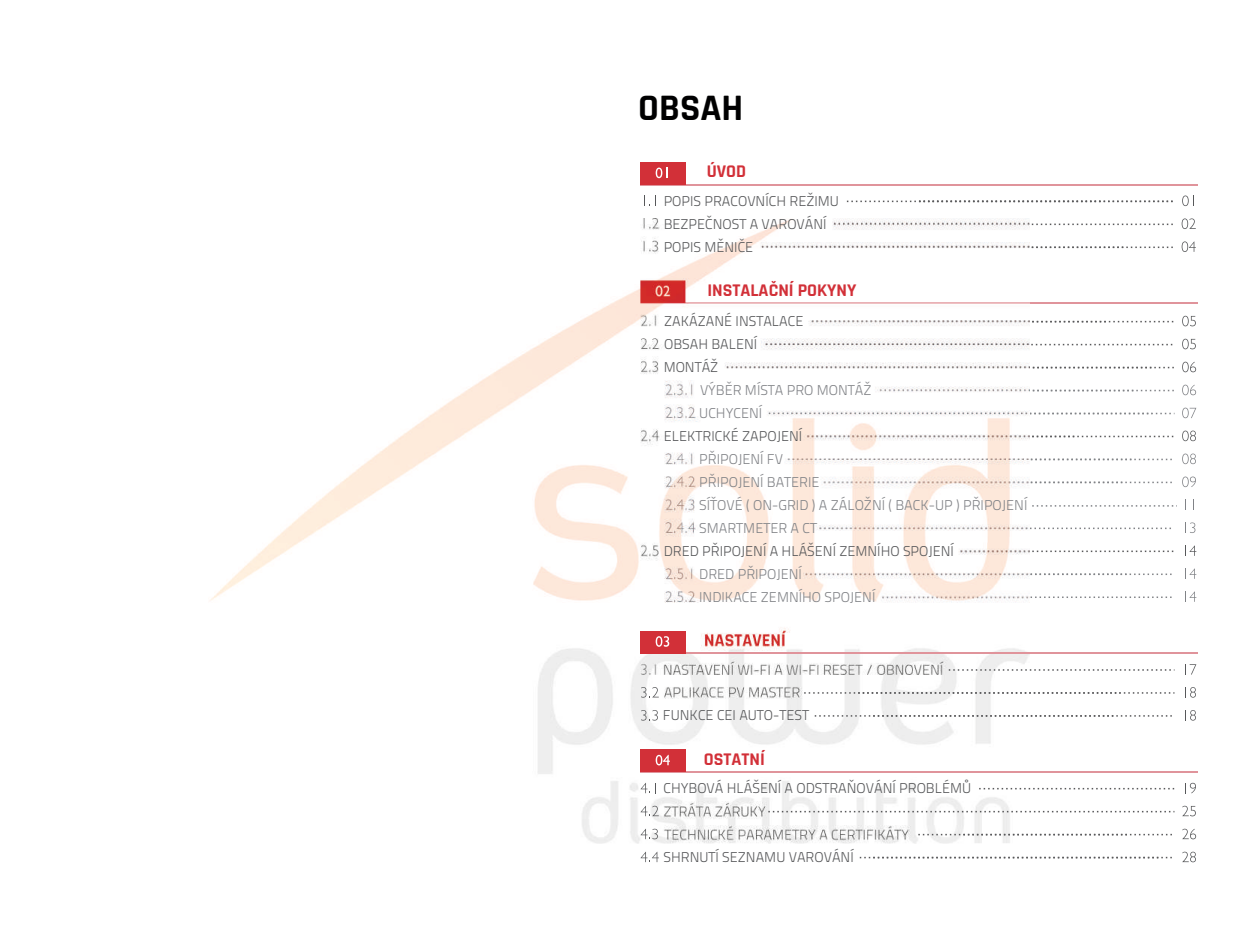
<style>
.page{position:relative;width:1238px;height:940px;background:#fff}
.page>*{position:absolute;margin:0;border:0;box-sizing:border-box;transform-origin:0 0}
.t1{font:700 37.8px "Rajdhani";color:#000001}
.t2{font:700 18px "Rajdhani";color:#d23038}
.t3{font:300 14.1px/23px "Titillium Text 22 L";color:#57585a}
.t4{font:300 14.1px/23px "Titillium Text 22 L";color:#818387}
</style>
<div class="page">
<svg style="left:1181px;top:218px;width:14px;height:11px"></svg>
<svg style="left:1029px;top:224px;width:144px;height:1px"></svg>
<svg style="left:1181px;top:241px;width:15px;height:11px"></svg>
<svg style="left:1029px;top:246px;width:144px;height:2px"></svg>
<svg style="left:1182px;top:195px;width:7px;height:11px"></svg>
<svg style="left:644px;top:196px;width:12px;height:10px"></svg>
<svg style="left:847px;top:201px;width:325px;height:1px"></svg>
<hr style="left:640px;top:184px;width:558px;height:1px;background:#e0949b">
<div style="left:640px;top:162px;width:45px;height:23px;background:#d23038"></div>
<svg style="left:656px;top:168px;width:11px;height:10px"></svg>
<svg style="left:1182px;top:316px;width:14px;height:10px"></svg>
<svg style="left:1029px;top:321px;width:144px;height:1px"></svg>
<svg style="left:1182px;top:339px;width:14px;height:10px"></svg>
<svg style="left:1029px;top:344px;width:143px;height:1px"></svg>
<svg style="left:1182px;top:362px;width:14px;height:10px"></svg>
<svg style="left:1029px;top:367px;width:145px;height:1px"></svg>
<svg style="left:1182px;top:385px;width:14px;height:10px"></svg>
<svg style="left:1029px;top:390px;width:145px;height:1px"></svg>
<svg style="left:1182px;top:408px;width:14px;height:10px"></svg>
<svg style="left:1030px;top:413px;width:144px;height:1px"></svg>
<svg style="left:1182px;top:430px;width:14px;height:11px"></svg>
<svg style="left:1029px;top:436px;width:144px;height:1px"></svg>
<svg style="left:1182px;top:453px;width:14px;height:11px"></svg>
<svg style="left:1030px;top:459px;width:142px;height:1px"></svg>
<svg style="left:1182px;top:476px;width:14px;height:11px"></svg>
<svg style="left:1030px;top:482px;width:142px;height:1px"></svg>
<svg style="left:1032px;top:505px;width:145px;height:2px"></svg>
<svg style="left:1185px;top:522px;width:10px;height:11px"></svg>
<svg style="left:1030px;top:527px;width:141px;height:2px"></svg>
<svg style="left:1185px;top:545px;width:11px;height:11px"></svg>
<svg style="left:1029px;top:550px;width:144px;height:2px"></svg>
<svg style="left:1185px;top:568px;width:11px;height:11px"></svg>
<svg style="left:1029px;top:573px;width:142px;height:2px"></svg>
<svg style="left:1185px;top:591px;width:11px;height:11px"></svg>
<svg style="left:1029px;top:596px;width:142px;height:2px"></svg>
<hr style="left:640px;top:302px;width:558px;height:2px;background:#e0949b">
<svg style="left:1185px;top:664px;width:11px;height:11px"></svg>
<img style="left:210px;top:219px;width:819px;height:624px">
<svg style="left:949px;top:669px;width:226px;height:2px"></svg>
<svg style="left:1185px;top:687px;width:11px;height:11px"></svg>
<svg style="left:641px;top:687px;width:18px;height:10px"></svg>
<svg style="left:804px;top:692px;width:370px;height:2px"></svg>
<svg style="left:1185px;top:710px;width:11px;height:10px"></svg>
<svg style="left:641px;top:710px;width:17px;height:10px"></svg>
<svg style="left:815px;top:715px;width:357px;height:1px"></svg>
<hr style="left:640px;top:652px;width:558px;height:2px;background:#e0949b">
<div style="left:640px;top:631px;width:45px;height:22px;background:#d23038"></div>
<svg style="left:656px;top:636px;width:13px;height:11px"></svg>
<svg style="left:1185px;top:783px;width:11px;height:10px"></svg>
<svg style="left:640px;top:783px;width:16px;height:10px"></svg>
<svg style="left:979px;top:788px;width:195px;height:1px"></svg>
<svg style="left:1182px;top:806px;width:14px;height:10px"></svg>
<svg style="left:640px;top:806px;width:19px;height:10px"></svg>
<svg style="left:768px;top:811px;width:406px;height:1px"></svg>
<svg style="left:1182px;top:829px;width:14px;height:10px"></svg>
<svg style="left:640px;top:829px;width:18px;height:10px"></svg>
<svg style="left:918px;top:834px;width:254px;height:1px"></svg>
<svg style="left:1182px;top:852px;width:14px;height:10px"></svg>
<svg style="left:640px;top:852px;width:19px;height:10px"></svg>
<svg style="left:860px;top:857px;width:312px;height:1px"></svg>
<hr style="left:640px;top:771px;width:558px;height:1px;background:#e0949b">
<div style="left:640px;top:749px;width:45px;height:23px;background:#d23038"></div>
<svg style="left:656px;top:755px;width:14px;height:10px"></svg>
<h1 class="t1" style="left:638px;top:85px;width:106px">OBSAH</h1>
<p class="t2" style="left:707px;top:161px;width:41px">ÚVOD</p>
<p class="t3" style="left:664px;top:191px;width:177px">POPIS PRACOVNÍCH REŽIMU<br>BEZPEČNOST A VAROVÁNÍ<br>POPIS MĚNIČE</p>
<p class="t2" style="left:707px;top:279px;width:150px">INSTALAČNÍ POKYNY</p>
<p class="t3" style="left:664px;top:311px;width:141px">ZAKÁZANÉ INSTALACE<br>OBSAH BALENÍ<br>MONTÁŽ</p>
<p class="t4" style="left:699px;top:380px;width:174px">VÝBĚR MÍSTA PRO MONTÁŽ<br>UCHYCENÍ</p>
<p class="t4" style="left:699px;top:449px;width:122px">PŘIPOJENÍ FV<br>PŘIPOJENÍ BATERIE</p>
<p class="t4" style="left:699px;top:518px;width:119px">SMARTMETER A CT</p>
<p class="t4" style="left:699px;top:563px;width:178px">DRED PŘIPOJENÍ<br>INDIKACE ZEMNÍHO SPOJENÍ</p>
<p class="t3" style="left:664px;top:426px;width:140px">ELEKTRICKÉ ZAPOJENÍ</p>
<p class="t4" style="left:699px;top:495px;width:330px">SÍŤOVÉ ( ON-GRID ) A ZÁLOŽNÍ ( BACK-UP ) PŘIPOJENÍ</p>
<p class="t3" style="left:664px;top:541px;width:292px">DRED PŘIPOJENÍ A HLÁŠENÍ ZEMNÍHO SPOJENÍ</p>
<p class="t3" style="left:663px;top:705px;width:148px">FUNKCE CEI AUTO-TEST</p>
<p class="t2" style="left:704px;top:748px;width:62px">OSTATNÍ</p>
<p class="t3" style="left:663px;top:778px;width:309px">CHYBOVÁ HLÁŠENÍ A ODSTRAŇOVÁNÍ PROBLÉMŮ</p>
<p class="t3" style="left:663px;top:847px;width:192px">SHRNUTÍ SEZNAMU VAROVÁNÍ</p>
</div>
